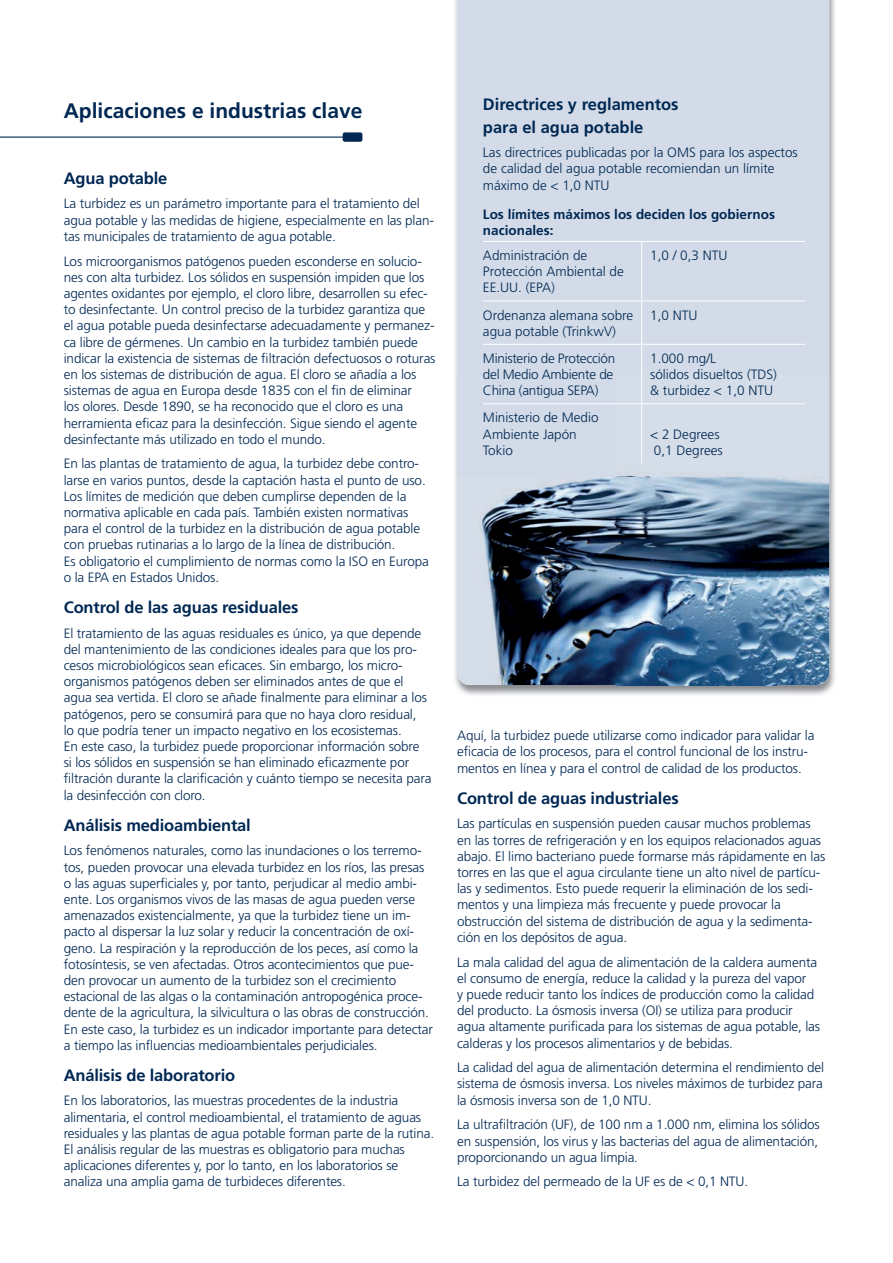
<style>
.page{position:relative;width:893px;height:1263px;background:#fff}
.page>*{position:absolute;margin:0;border:0;box-sizing:border-box;transform-origin:0 0}
.t1{font:700 21px "Frutiger LT";color:#002853}
.t2{font:700 16.5px/22.5px "Frutiger LT";letter-spacing:-.01em;color:#002853}
.t3{font:300 13.5px/16.2px "Frutiger LT";letter-spacing:-.01em;color:#002853}
.t4{font:700 13.5px/16.2px "Frutiger LT";color:#002853}
</style>
<div class="page">
<img style="left:455px;top:0;width:45px;height:695px">
<img style="left:789px;top:0;width:46px;height:695px">
<img style="left:500px;top:685px;width:289px;height:10px">
<div style="left:457px;top:0;width:372px;height:374px;background:#d2dbe7"></div>
<img style="left:457px;top:374px;width:372px;height:311px">
<div style="left:343px;top:132px;width:19px;height:10px;background:#002853;border-radius:2px"></div>
<hr style="left:0;top:137px;width:346px;height:1px;background:#002853">
<hr style="left:483px;top:241px;width:159px;height:1px;background:#fff">
<hr style="left:642px;top:241px;width:163px;height:1px;background:#fff">
<hr style="left:641px;top:242px;width:1px;height:59px;background:#fff">
<hr style="left:483px;top:301px;width:159px;height:1px;background:#fff">
<hr style="left:642px;top:301px;width:163px;height:1px;background:#fff">
<hr style="left:641px;top:301px;width:1px;height:43px;background:#fff">
<hr style="left:483px;top:344px;width:159px;height:1px;background:#fff">
<hr style="left:642px;top:344px;width:163px;height:1px;background:#fff">
<hr style="left:641px;top:345px;width:1px;height:58px;background:#fff">
<hr style="left:483px;top:403px;width:159px;height:1px;background:#fff">
<hr style="left:642px;top:403px;width:163px;height:1px;background:#fff">
<hr style="left:641px;top:404px;width:1px;height:59px;background:#fff">
<h1 class="t1" style="left:64px;top:98px;width:300px">Aplicaciones e industrias clave</h1>
<p class="t2" style="left:64px;top:167px;width:105px">Agua potable</p>
<p class="t3" style="left:64px;top:196px;width:372px">La turbidez es un parámetro importante para el tratamiento del agua potable y las medidas de higiene, especialmente en las plan&shy;tas municipales de tratamiento de agua potable.</p>
<p class="t3" style="left:64px;top:253px;width:373px">Los microorganismos patógenos pueden esconderse en solucio&shy;nes con alta turbidez. Los sólidos en suspensión impiden que los agentes oxidantes por ejemplo, el cloro libre, desarrollen su efec&shy;to desinfectante. Un control preciso de la turbidez garantiza que el agua potable pueda desinfectarse adecuadamente y permanez&shy;ca libre de gérmenes. Un cambio en la turbidez también puede indicar la existencia de sistemas de filtración defectuosos o roturas en los sistemas de distribución de agua. El cloro se añadía a los sistemas de agua en Europa desde 1835 con el fin de eliminar<br>los olores. Desde 1890, se ha reconocido que el cloro es una herramienta eficaz para la desinfección. Sigue siendo el agente desinfectante más utilizado en todo el mundo.</p>
<p class="t3" style="left:64px;top:456px;width:367px">En las plantas de tratamiento de agua, la turbidez debe contro&shy;larse en varios puntos, desde la captación hasta el punto de uso.<br>Los límites de medición que deben cumplirse dependen de la normativa aplicable en cada país. También existen normativas para el control de la turbidez en la distribución de agua potable con pruebas rutinarias a lo largo de la línea de distribución.<br>Es obligatorio el cumplimiento de normas como la ISO en Europa o la EPA en Estados Unidos.</p>
<p class="t2" style="left:64px;top:596px;width:236px">Control de las aguas residuales</p>
<p class="t3" style="left:64px;top:625px;width:369px">El tratamiento de las aguas residuales es único, ya que depende del mantenimiento de las condiciones ideales para que los pro&shy;cesos microbiológicos sean eficaces. Sin embargo, los micro&shy;organismos patógenos deben ser eliminados antes de que el agua sea vertida. El cloro se añade finalmente para eliminar a los patógenos, pero se consumirá para que no haya cloro residual,<br>lo que podría tener un impacto negativo en los ecosistemas.<br>En este caso, la turbidez puede proporcionar información sobre<br>si los sólidos en suspensión se han eliminado eficazmente por filtración durante la clarificación y cuánto tiempo se necesita para la desinfección con cloro.</p>
<p class="t2" style="left:64px;top:814px;width:189px">Análisis medioambiental</p>
<p class="t3" style="left:64px;top:843px;width:371px">Los fenómenos naturales, como las inundaciones o los terremo&shy;tos, pueden provocar una elevada turbidez en los ríos, las presas o las aguas superficiales y, por tanto, perjudicar al medio ambi&shy;ente. Los organismos vivos de las masas de agua pueden verse amenazados existencialmente, ya que la turbidez tiene un im&shy;pacto al dispersar la luz solar y reducir la concentración de oxí&shy;geno. La respiración y la reproducción de los peces, así como la fotosíntesis, se ven afectadas. Otros acontecimientos que pue&shy;den provocar un aumento de la turbidez son el crecimiento estacional de las algas o la contaminación antropogénica proce&shy;dente de la agricultura, la silvicultura o las obras de construcción.<br>En este caso, la turbidez es un indicador importante para detectar a tiempo las influencias medioambientales perjudiciales.</p>
<p class="t2" style="left:64px;top:1064px;width:173px">Análisis de laboratorio</p>
<p class="t3" style="left:64px;top:1093px;width:372px">En los laboratorios, las muestras procedentes de la industria alimentaria, el control medioambiental, el tratamiento de aguas residuales y las plantas de agua potable forman parte de la rutina.<br>El análisis regular de las muestras es obligatorio para muchas aplicaciones diferentes y, por lo tanto, en los laboratorios se analiza una amplia gama de turbideces diferentes.</p>
<p class="t2" style="left:483px;top:93px;width:197px">Directrices y reglamentos para el agua potable</p>
<p class="t3" style="left:483px;top:145px;width:316px">Las directrices publicadas por la OMS para los aspectos de calidad del agua potable recomiendan un límite máximo de &lt; 1,0 NTU</p>
<p class="t4" style="left:483px;top:206px;width:294px">Los límites máximos los deciden los gobiernos nacionales:</p>
<p class="t3" style="left:483px;top:247px;width:142px">Administración de<br>Protección Ambiental de<br>EE.UU. (EPA)</p>
<p class="t3" style="left:650px;top:247px;width:79px">1,0 / 0,3 NTU</p>
<p class="t3" style="left:483px;top:307px;width:152px">Ordenanza alemana sobre agua potable (TrinkwV)</p>
<p class="t3" style="left:650px;top:307px;width:49px">1,0 NTU</p>
<p class="t3" style="left:483px;top:350px;width:134px">Ministerio de Protección del Medio Ambiente de<br>China (antigua SEPA)</p>
<p class="t3" style="left:650px;top:350px;width:128px">1.000 mg/L<br>sólidos disueltos (TDS) &amp; turbidez &lt; 1,0 NTU</p>
<p class="t3" style="left:483px;top:410px;width:117px">Ministerio de Medio<br>Ambiente Japón<br>Tokio</p>
<p class="t3" style="left:650px;top:426px;width:74px">&lt; 2 Degrees<br>0,1 Degrees</p>
<p class="t3" style="left:457px;top:728px;width:359px">Aquí, la turbidez puede utilizarse como indicador para validar la eficacia de los procesos, para el control funcional de los instru&shy;mentos en línea y para el control de calidad de los productos.</p>
<p class="t2" style="left:457px;top:787px;width:223px">Control de aguas industriales</p>
<p class="t3" style="left:457px;top:816px;width:370px">Las partículas en suspensión pueden causar muchos problemas en las torres de refrigeración y en los equipos relacionados aguas abajo. El limo bacteriano puede formarse más rápidamente en las torres en las que el agua circulante tiene un alto nivel de partícu&shy;las y sedimentos. Esto puede requerir la eliminación de los sedi&shy;mentos y una limpieza más frecuente y puede provocar la obstrucción del sistema de distribución de agua y la sedimenta&shy;ción en los depósitos de agua.</p>
<p class="t3" style="left:457px;top:954px;width:364px">La mala calidad del agua de alimentación de la caldera aumenta el consumo de energía, reduce la calidad y la pureza del vapor<br>y puede reducir tanto los índices de producción como la calidad del producto. La ósmosis inversa (OI) se utiliza para producir agua altamente purificada para los sistemas de agua potable, las calderas y los procesos alimentarios y de bebidas.</p>
<p class="t3" style="left:457px;top:1060px;width:369px;text-align:justify">La calidad del agua de alimentación determina el rendimiento del sistema de ósmosis inversa. Los niveles máximos de turbidez para la ósmosis inversa son de 1,0 NTU.</p>
<p class="t3" style="left:457px;top:1117px;width:364px">La ultrafiltración (UF), de 100 nm a 1.000 nm, elimina los sólidos en suspensión, los virus y las bacterias del agua de alimentación, proporcionando un agua limpia.</p>
<p class="t3" style="left:457px;top:1174px;width:293px">La turbidez del permeado de la UF es de &lt; 0,1 NTU.</p>
</div>
